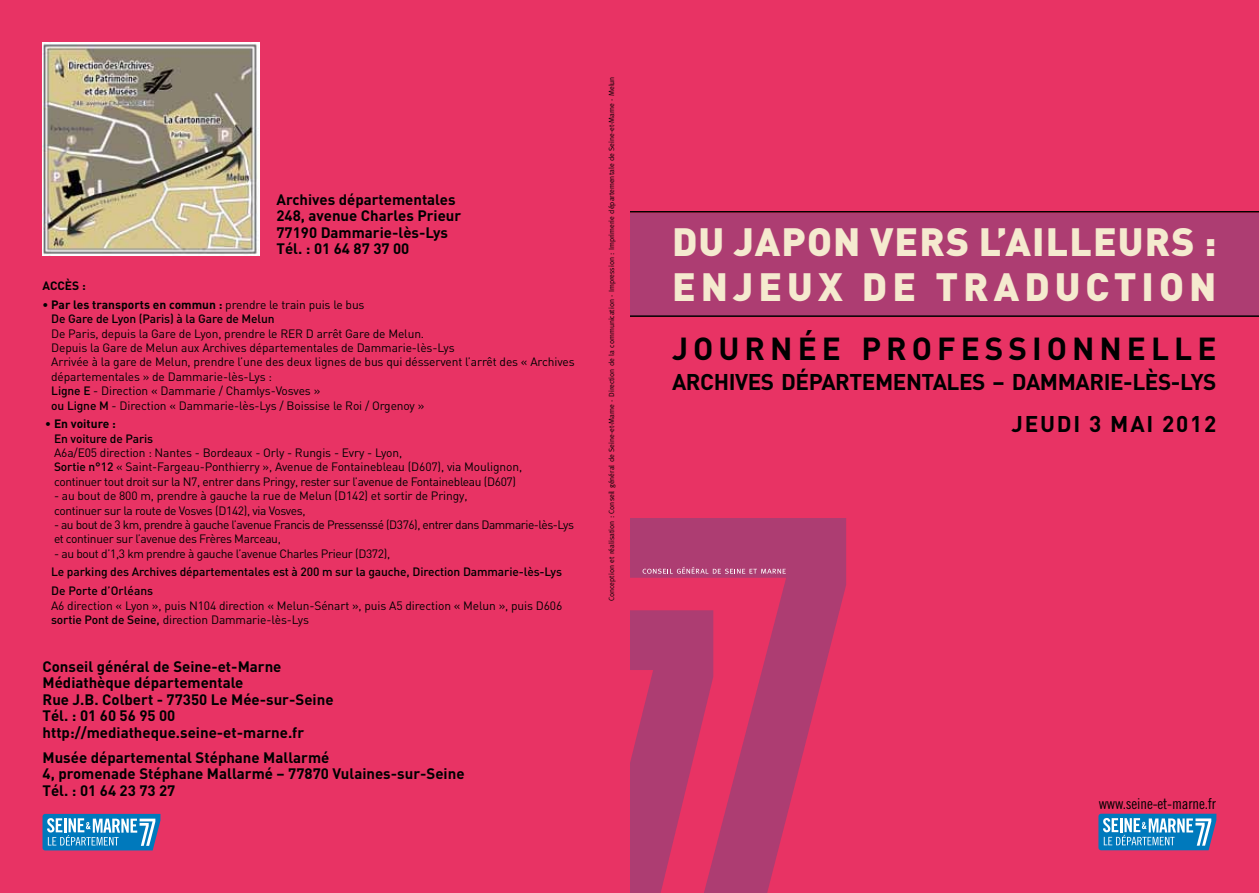
<style>
.page{position:relative;width:1259px;height:893px;background:#fff}
.page>*{position:absolute;margin:0;border:0;box-sizing:border-box;transform-origin:0 0}
.t1{font:900 39px/45px "DIN";letter-spacing:.03em;color:#f5eacf}
.t2{font:700 31.5px "DIN";letter-spacing:.16em;color:#000}
.t3{font:700 22.5px/42.8px "DIN";letter-spacing:-.02em;color:#000;text-align:right}
.t4{font:700 15px/16.5px "DIN";color:#000}
.t5{font:15px "Trade Gothic Cond Eighteen";letter-spacing:-.01em;color:#000}
.t6{font:12px/14.4px "DIN";letter-spacing:-.01em;color:#000}
.t7{font:500 12px/14.4px "DIN";letter-spacing:-.01em;color:#000}
.t8{font:12px/14.4px "DIN";letter-spacing:-.04em;color:#000}
.t9{font:12px "DIN";letter-spacing:-.03em;color:#000}
.t10{font:700 12px "DIN";color:#000}
.t11{font:7.5px "Meta";color:#000}
.s1{font-weight:700}
.s2{font-weight:400}
.s3{font-weight:500}
</style>
<div class="page">
<div style="left:629px;top:0;width:630px;height:893px;background:#e83364"></div>
<div style="left:629px;top:213px;width:630px;height:103px;background:#ad3d72"></div>
<hr style="left:629px;top:315px;width:630px;height:2px;background:#000">
<hr style="left:629px;top:211px;width:630px;height:1px;background:#000">
<img style="left:630px;top:518px;width:217px;height:375px">
<svg style="left:642px;top:567px;width:143px;height:7px"></svg>
<div style="left:0;top:0;width:629px;height:893px;background:#e83364"></div>
<svg style="left:43px;top:814px;width:117px;height:36px;background:#4799cb"></svg>
<svg style="left:1098px;top:814px;width:118px;height:36px;background:#4799ca"></svg>
<img style="left:42px;top:43px;width:217px;height:212px">
<p class="t4" style="left:276px;top:191px;width:186px">Archives départementales<br>248, avenue Charles Prieur<br>77190 Dammarie-lès-Lys<br>Tél. : 01 64 87 37 00</p>
<p class="t10" style="left:43px;top:278px;width:45px">Accès :</p>
<p class="t7" style="left:51px;top:297px;width:315px;text-indent:-9px"><span class="s1">• Par les transports en commun :</span> <span class="s2">prendre le train puis le bus<br></span>De Gare de Lyon (Paris) à la Gare de Melun</p>
<p class="t6" style="left:51px;top:326px;width:525px">De Paris, depuis la Gare de Lyon, prendre le RER D arrêt Gare de Melun.<br>Depuis la Gare de Melun aux Archives départementales de Dammarie-lès-Lys<br>Arrivée à la gare de Melun, prendre l’une des deux lignes de bus qui désservent l’arrêt des « Archives départementales » de Dammarie-lès-Lys :<br><span class="s3">Ligne E</span> - Direction « Dammarie / Chamlys-Vosves »<br><span class="s3">ou Ligne M</span> - Direction « Dammarie-lès-Lys / Boissise le Roi / Orgenoy »</p>
<p class="t10" style="left:45px;top:416px;width:72px">• En voiture :</p>
<p class="t7" style="left:54px;top:431px;width:101px">En voiture de Paris</p>
<p class="t6" style="left:54px;top:445px;width:470px">A6a/E05 direction : Nantes - Bordeaux - Orly - Rungis - Evry - Lyon,<br><span class="s3">Sortie n°12</span> « Saint-Fargeau-Ponthierry », Avenue de Fontainebleau (D607), via Moulignon, continuer tout droit sur la N7, entrer dans Pringy, rester sur l’avenue de Fontainebleau (D607)</p>
<p class="t6" style="left:54px;top:488px;width:415px">- au bout de 800 m, prendre à gauche la rue de Melun (D142) et sortir de Pringy, continuer sur la route de Vosves (D142), via Vosves,</p>
<p class="t8" style="left:54px;top:517px;width:521px">- au bout de 3 km, prendre à gauche l’avenue Francis de Pressenssé (D376), entrer dans Dammarie-lès-Lys et continuer sur l’avenue des Frères Marceau,</p>
<p class="t9" style="left:54px;top:546px;width:338px">- au bout d’1,3 km prendre à gauche l’avenue Charles Prieur (D372),</p>
<p class="t7" style="left:51px;top:562px;width:512px;line-height:18.6px">Le parking des Archives départementales est à 200 m sur la gauche, Direction Dammarie-lès-Lys<br>De Porte d’Orléans</p>
<p class="t6" style="left:51px;top:598px;width:513px">A6 direction « Lyon », puis N104 direction « Melun-Sénart », puis A5 direction « Melun », puis D606 <span class="s3">sortie Pont de Seine,</span> direction Dammarie-lès-Lys</p>
<p class="t4" style="left:43px;top:657px;width:292px">Conseil général de Seine-et-Marne Médiathèque départementale<br>Rue J.B. Colbert - 77350 Le Mée-sur-Seine Tél. : 01 60 56 95 00 http://mediatheque.seine-et-marne.fr</p>
<p class="t4" style="left:43px;top:748px;width:423px">M usée départemental Stéphane Mallarmé<br>4, promenade Stéphane Mallarmé – 77870 Vulaines-sur-Seine<br>Tél. : 01 64 23 73 27</p>
<p class="t11" style="left:607px;top:601px;width:526px;rotate:-90deg">Conception et réalisation : Conseil général de Seine-et-Marne - Direction de la communication - Impression : Imprimerie départementale de Seine-et-Marne - Melun</p>
<h1 class="t1" style="left:672px;top:217px;width:546px">DU JAPON VERS L’AILLEURS :<br>ENJEUX DE TRADUCTION</h1>
<h2 class="t2" style="left:672px;top:328px;width:546px">Journée professionnelle</h2>
<h3 class="t3" style="left:672px;top:359px;width:546px">Archives départementales – Dammarie-lès-Lys<br>Jeudi 3 mai 2012</h3>
<p class="t5" style="left:1098px;top:795px;width:119px">www.seine-et-marne.fr</p>
</div>
